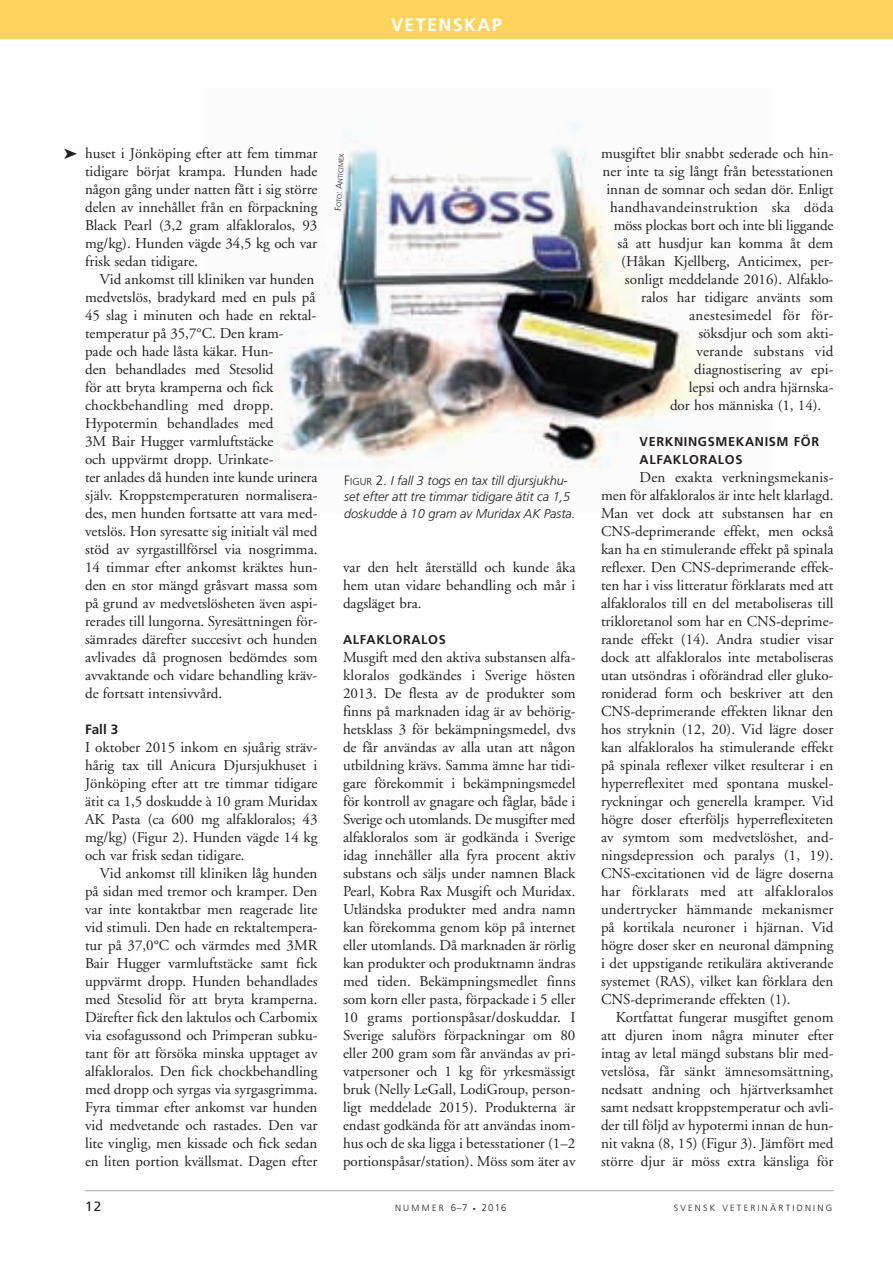
<style>
.page{position:relative;width:893px;height:1263px;background:#fff}
.page>*{position:absolute;margin:0;border:0;box-sizing:border-box;transform-origin:0 0}
.t1{font:700 18px "Frutiger";letter-spacing:.075em;color:#fff}
.t2{font:15px/18px "Adobe Garamond";color:#231f20;text-align:justify}
.t3{font:15px "Adobe Garamond";letter-spacing:.02em;color:#231f20}
.t4{font:700 13.5px "Frutiger";color:#231f20}
.t5{font:13.5px "Frutiger";color:#231f20}
.t6{font:italic 300 12.75px/16.5px "Frutiger";color:#231f20}
.t7{font:700 12.75px/18px "Frutiger";letter-spacing:.05em;color:#231f20}
.t8{font:300 9.75px "Frutiger";color:#231f20}
.t9{font:300 9px "Frutiger";letter-spacing:.25em;color:#231f20}
.t10{font:300 6.75px "Frutiger";color:#231f20}
.s1{font-size:9px}
.s2{font-style:normal;font-size:13.5px}
.s3{font-style:normal;font-size:10.2px}
.s4{font-size:6px}
</style>
<div class="page">
<hr style="left:85px;top:1190px;width:748px;height:1px;background:#a8a9ad">
<div style="left:0;top:0;width:893px;height:38px;background:#fed35c"></div>
<img style="left:273px;top:122px;width:438px;height:346px">
<p class="t1" style="left:391px;top:17px;width:112px">VETENSKAP</p>
<p class="t2" style="left:85px;top:146px;width:234px">huset i Jönköping efter att fem timmar tidigare börjat krampa. Hunden hade någon gång under natten fått i sig större delen av innehållet från en förpackning Black Pearl (3,2 gram alfakloralos, 93 mg/kg). Hunden vägde 34,5 kg och var frisk sedan tidigare.</p>
<p class="t2" style="left:85px;top:272px;width:234px;text-align:left;text-indent:15px">Vid ankomst till kliniken var hunden medvetslös, bradykard med en puls på 45 slag i minuten och hade en rektal&shy;temperatur på 35,7°C. Den kram-<br>pade och hade låsta käkar. Hun-<br>den behandlades med Ste solid<br>för att bryta kramperna och fick chockbehandling med dropp.<br>Hypotermin behandlades med<br>3M Bair Hugger varmluftstäcke<br>och uppvärmt dropp. Urinkate-<br>ter anlades då hunden inte kunde urinera själv. Kroppstemperaturen normalisera&shy;des, men hunden fortsatte att vara med&shy;vetslös. Hon syresatte sig initialt väl med stöd av syrgastillförsel via nosgrimma.<br>14 timmar efter ankomst kräktes hun&shy;den en stor mängd gråsvart massa som på grund av medvetslösheten även aspi&shy;rerades till lungorna. Syresättningen för&shy;sämrades därefter succesivt och hunden avlivades då prognosen bedömdes som avvaktande och vidare behandling kräv&shy;de fortsatt intensivvård.</p>
<p class="t4" style="left:85px;top:724px;width:35px">Fall 3</p>
<p class="t2" style="left:85px;top:740px;width:234px">I oktober 2015 inkom en sjuårig sträv&shy;hårig tax till Anicura Djursjukhuset i Jönköping efter att tre timmar tidigare ätit ca 1,5 doskudde à 10 gram Muridax AK Pasta (ca 600 mg alfakloralos; 43 mg/kg) (Figur 2). Hunden vägde 14 kg och var frisk sedan tidigare.</p>
<p class="t2" style="left:85px;top:866px;width:234px;text-indent:15px">Vid ankomst till kliniken låg hunden på sidan med tremor och kramper. Den var inte kontaktbar men reagerade lite vid stimuli. Den hade en rektaltempera&shy;tur på 37,0°C och värmdes med 3MR Bair Hugger varmluftstäcke samt fick uppvärmt dropp. Hunden behandlades med Stesolid för att bryta kramperna.<br>Därefter fick den laktulos och Carbomix via esofagussond och Primperan subku&shy;tant för att försöka minska upptaget av alfakloralos. Den fick chockbehandling med dropp och syrgas via syrgasgrimma.<br>Fyra timmar efter ankomst var hunden vid medvetande och rastades. Den var lite vinglig, men kissade och fick sedan en liten portion kvällsmat. Dagen efter</p>
<p class="t10" style="left:336px;top:211px;width:58px;rotate:-87deg"><span class="s1">F</span>OTO<span class="s1">: A</span>NTICIMEX</p>
<p class="t6" style="left:344px;top:473px;width:233px"><span class="s2">F</span><span class="s3">IGUR</span> <span class="s2">2.</span> I fall 3 togs en tax till djursjukhu&shy;set efter att tre timmar tidigare ätit ca 1,5 doskudde à 10 gram av Muridax AK Pasta.</p>
<p class="t2" style="left:343px;top:560px;width:234px">var den helt återställd och kunde åka hem utan vidare behandling och mår i dagsläget bra.</p>
<p class="t7" style="left:343px;top:632px;width:104px">ALFAKLORALOS</p>
<p class="t2" style="left:343px;top:650px;width:234px">Musgift med den aktiva substansen alfa&shy;kloralos godkändes i Sverige hösten 2013. De flesta av de produkter som finns på marknaden idag är av behörig&shy;hetsklass 3 för bekämpningsmedel, dvs de får användas av alla utan att någon utbildning krävs. Samma ämne har tidi&shy;gare förekommit i bekämpningsmedel för kontroll av gnagare och fåglar, både i Sverige och utomlands. De musgifter med alfakloralos som är godkända i Sverige idag innehåller alla fyra procent aktiv substans och säljs under namnen Black Pearl, Kobra Rax Musgift och Muridax.<br>Utländska produkter med andra namn kan förekomma genom köp på internet eller utomlands. Då marknaden är rörlig kan produkter och produktnamn ändras med tiden. Bekämpningsmedlet finns som korn eller pasta, förpackade i 5 eller 10 grams portionspåsar/doskuddar. I Sverige saluförs förpackningar om 80 eller 200 gram som får användas av pri&shy;vatpersoner och 1 kg för yrkesmässigt bruk (Nelly LeGall, LodiGroup, person&shy;ligt meddelade 2015). Produkterna är endast godkända för att användas inom&shy;hus och de ska ligga i betesstationer (1–2 portionspåsar/station). Möss som äter av</p>
<p class="t2" style="left:601px;top:146px;width:234px">musgiftet blir snabbt sederade och hin-</p>
<p class="t2" style="left:603px;top:164px;width:232px">ner inte ta sig långt från betesstationen</p>
<p class="t2" style="left:606px;top:182px;width:229px">innan de somnar och sedan dör. Enligt</p>
<p class="t3" style="left:610px;top:201px;width:225px">handhavandeinstruktion ska döda</p>
<p class="t2" style="left:614px;top:218px;width:221px">möss plockas bort och inte bli liggande</p>
<p class="t2" style="left:617px;top:236px;width:217px">så att husdjur kan komma åt dem</p>
<p class="t2" style="left:621px;top:254px;width:214px">(Håkan Kjellberg, Anticimex, per-</p>
<p class="t2" style="left:625px;top:272px;width:210px">sonligt meddelande 2016). Alfaklo-</p>
<p class="t2" style="left:641px;top:290px;width:194px">ralos har tidigare använts som</p>
<p class="t3" style="left:689px;top:309px;width:146px">anestesimedel för för-</p>
<p class="t2" style="left:698px;top:326px;width:136px">söksdjur och som akti-</p>
<p class="t3" style="left:696px;top:345px;width:139px">verande substans vid</p>
<p class="t2" style="left:694px;top:362px;width:141px">diagnostisering av epi-</p>
<p class="t2" style="left:689px;top:380px;width:146px">lepsi och andra hjärnska-</p>
<p class="t2" style="left:670px;top:398px;width:153px">dor hos människa (1, 14).</p>
<p class="t7" style="left:640px;top:433px;width:181px">VERKNINGSMEKANISM FÖR<br>ALFAKLORALOS</p>
<p class="t2" style="left:601px;top:470px;width:234px;text-indent:39px">Den exakta verkningsmekanis&shy;men för alfakloralos är inte helt klarlagd.<br>Man vet dock att substansen har en CNS-deprimerande effekt, men också kan ha en stimulerande effekt på spinala reflexer. Den CNS-deprimerande effek&shy;ten har i viss litteratur förklarats med att alfakloralos till en del metaboliseras till trikloretanol som har en CNS-deprime&shy;rande effekt (14). Andra studier visar dock att alfakloralos inte metaboliseras utan utsöndras i oförändrad eller gluko&shy;roniderad form och beskriver att den CNS-deprimerande effekten liknar den hos stryknin (12, 20). Vid lägre doser kan alfakloralos ha stimulerande effekt på spinala reflexer vilket resulterar i en hyperreflexitet med spontana muskel&shy;ryckningar och generella kramper. Vid högre doser efterföljs hyperreflexiteten av symtom som medvetslöshet, and&shy;nings depression och paralys (1, 19).<br>CNS-excitationen vid de lägre doserna har förklarats med att alfakloralos undertrycker hämmande mekanismer på kortikala neuroner i hjärnan. Vid högre doser sker en neuronal dämpning i det uppstigande retikulära aktiverande systemet (RAS), vilket kan förklara den CNS-deprimerande effekten (1).</p>
<p class="t2" style="left:601px;top:1010px;width:234px;text-indent:15px">Kortfattat fungerar musgiftet genom att djuren inom några minuter efter intag av letal mängd substans blir med&shy;vetslösa, får sänkt ämnesomsättning, nedsatt andning och hjärtverksamhet samt nedsatt kroppstemperatur och avli&shy;der till följd av hypotermi innan de hun&shy;nit vakna (8, 15) (Figur 3). Jämfört med större djur är möss extra känsliga för</p>
<p class="t5" style="left:85px;top:1200px;width:18px">12</p>
<p class="t8" style="left:395px;top:1203px;width:113px"><span class="s1">NUMMER</span> 6–7 <span class="s4">•</span> 2016</p>
<p class="t9" style="left:674px;top:1204px;width:160px">SVENSK VETERINÄRTIDNING</p>
</div>
